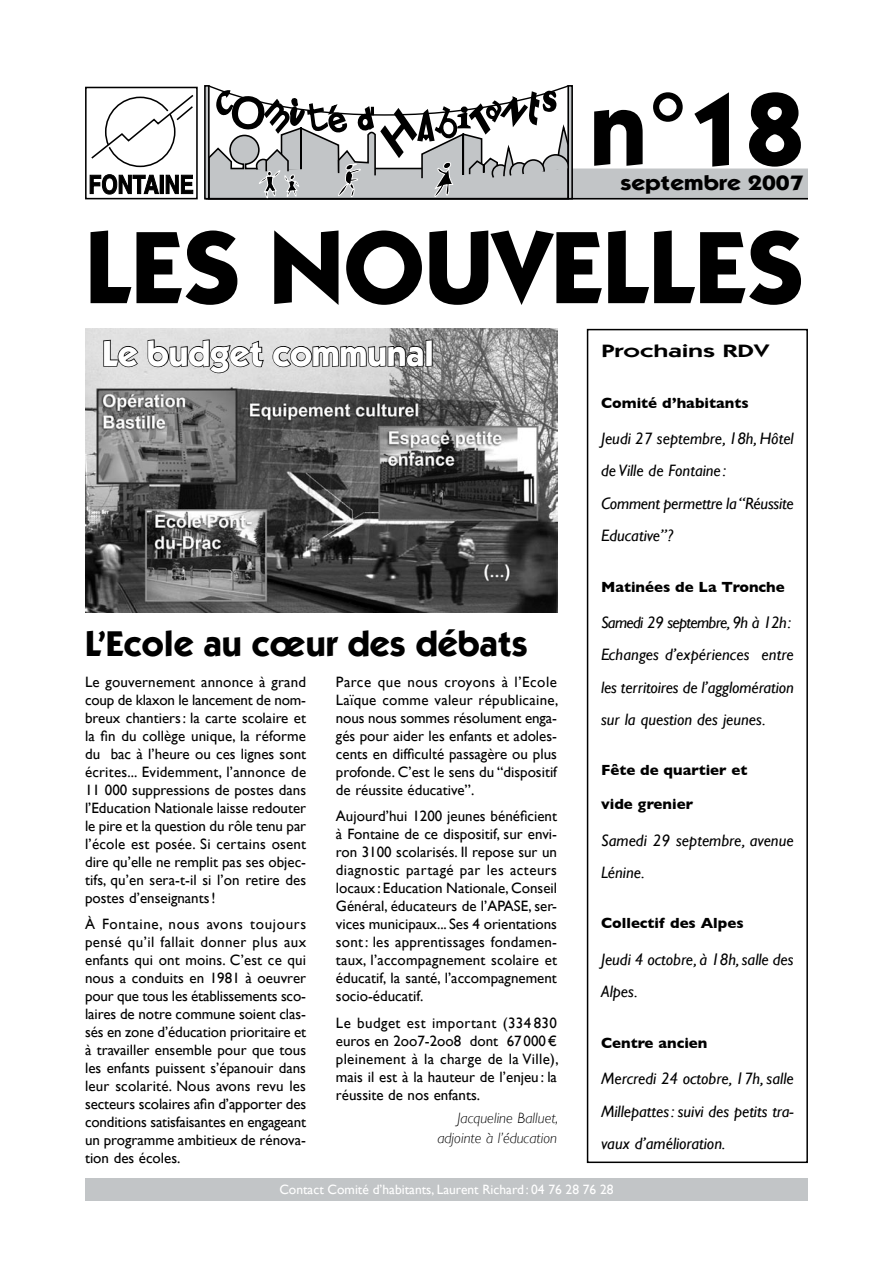
<style>
.page{position:relative;width:893px;height:1263px;background:#fff}
.page>*{position:absolute;margin:0;border:0;box-sizing:border-box;transform-origin:0 0}
.t1{font:700 103.5px "Itc Kabel";color:#000}
.t2{font:700 36px "Itc Kabel";color:#000}
.t3{font:700 36px "Itc Kabel";letter-spacing:-.01em;color:#fff}
.t4{font:700 21px "Itc Kabel";color:#000;scale:1.19 1}
.t5{font:600 18px "Itc Kabel";color:#000;scale:1.5 1}
.t6{font:italic 16.5px/32.2px "Gill Sans";color:#000}
.t7{font:15px/18px "Gill Sans";color:#000;text-align:justify}
.t8{font:700 15px "Gill Sans";color:#000}
.t9{font:italic 300 15px/19.5px "Gill Sans";color:#000;text-align:right}
.t10{font:13.5px "Gill Sans";color:#fff}
</style>
<div class="page">
<div style="left:204px;top:168px;width:604px;height:31px;background:#c2c5c7"></div>
<hr style="left:206px;top:198px;width:602px;height:1px;background:#000">
<svg style="left:204px;top:85px;width:370px;height:114px"></svg>
<div style="left:85px;top:87px;width:113px;height:112px;border:2px solid #000"></div>
<svg style="left:91px;top:95px;width:103px;height:65px"></svg>
<svg style="left:89px;top:174px;width:70px;height:21px"></svg>
<div style="left:160px;top:175px;width:3px;height:19px;border:1px solid #000"></div>
<svg style="left:165px;top:174px;width:29px;height:20px"></svg>
<div style="left:85px;top:1178px;width:723px;height:23px;background:#c2c5c7"></div>
<img style="left:85px;top:329px;width:473px;height:283px">
<svg style="left:102px;top:339px;width:37px;height:29px"></svg>
<svg style="left:147px;top:338px;width:118px;height:36px;background:#aeaeae"></svg>
<svg style="left:272px;top:338px;width:161px;height:30px;background:#969696"></svg>
<div style="left:587px;top:329px;width:221px;height:834px;border:2px solid #000"></div>
<h1 class="t1" style="left:590px;top:67px;width:216px">n°18</h1>
<h3 class="t4" style="left:620px;top:170px;width:156px">septembre 2007</h3>
<h1 class="t1" style="left:85px;top:205px;width:720px">LES NOUVELLES</h1>
<h2 class="t3" style="left:102px;top:332px;width:333px">Le budget communal</h2>
<h2 class="t2" style="left:85px;top:622px;width:444px">L’Ecole au cœur des débats</h2>
<p class="t7" style="left:85px;top:672px;width:223px">Le gouvernement annonce à grand coup de klaxon le lancement de nom&shy;breux chantiers: la carte scolaire et la fin du collège unique, la réforme du bac à l’heure ou ces lignes sont écrites... Evidemment, l’annonce de 11 000 suppressions de postes dans l’Education Nationale laisse redouter le pire et la question du rôle tenu par l’école est posée. Si certains osent dire qu’elle ne remplit pas ses objec&shy;tifs, qu’en sera-t-il si l’on retire des postes d’enseignants!</p>
<p class="t7" style="left:85px;top:915px;width:223px">À Fontaine, nous avons toujours pensé qu’il fallait donner plus aux enfants qui ont moins. C’est ce qui nous a conduits en 1981 à oeuvrer pour que tous les établissements sco&shy;laires de notre commune soient clas&shy;sés en zone d’éducation prioritaire et à travailler ensemble pour que tous les enfants puissent s’épanouir dans leur scolarité. Nous avons revu les secteurs scolaires afin d’apporter des conditions satisfaisantes en engageant un programme ambitieux de rénova&shy;tion des écoles.</p>
<p class="t7" style="left:336px;top:672px;width:224px">Parce que nous croyons à l’Ecole Laïque comme valeur républicaine, nous nous sommes résolument enga&shy;gés pour aider les enfants et adoles&shy;cents en difficulté passagère ou plus profonde. C’est le sens du “dispositif de réussite éducative”.</p>
<p class="t7" style="left:336px;top:807px;width:223px">Aujourd’hui 1200 jeunes bénéficient à Fontaine de ce dispositif, sur envi&shy;ron 3100 scolarisés. Il repose sur un diagnostic partagé par les acteurs locaux : Education Nationale, Conseil Général, éducateurs de l’APASE, ser&shy;vices municipaux... Ses 4 orientations sont: les apprentissages fondamen&shy;taux, l’accompagnement scolaire et éducatif, la santé, l’accompagnement socio-éducatif.</p>
<p class="t7" style="left:336px;top:1013px;width:224px">Le budget est important (334 830 euros en 2oo7-2oo8 dont 67000€ pleinement à la charge de la Ville), mais il est à la hauteur de l’enjeu : la réussite de nos enfants.</p>
<p class="t9" style="left:437px;top:1108px;width:122px">Jacqueline Balluet, adjointe à l’éducation</p>
<p class="t5" style="left:601px;top:340px;width:114px">Prochains RDV</p>
<p class="t8" style="left:601px;top:394px;width:149px">Comité d’habitants</p>
<p class="t6" style="left:601px;top:422px;width:194px">Jeudi 27 septembre, 18h, Hôtel de Ville de Fontaine :<br>Comment permettre la “Réussite<br>Educative”?</p>
<p class="t8" style="left:601px;top:578px;width:185px">Matinées de La Tronche</p>
<p class="t6" style="left:601px;top:606px;width:194px">Samedi 29 septembre, 9h à 12h:<br>Echanges d’expériences entre les territoires de l’agglomération sur la question des jeunes.</p>
<p class="t8" style="left:601px;top:761px;width:148px">Fête de quartier et</p>
<p class="t8" style="left:601px;top:795px;width:93px">vide grenier</p>
<p class="t6" style="left:601px;top:824px;width:194px">Samedi 29 septembre, avenue<br>Lénine.</p>
<p class="t8" style="left:601px;top:914px;width:144px">Collectif des Alpes</p>
<p class="t6" style="left:601px;top:943px;width:194px">Jeudi 4 octobre, à 18h, salle des<br>Alpes.</p>
<p class="t8" style="left:601px;top:1034px;width:108px">Centre ancien</p>
<p class="t6" style="left:601px;top:1062px;width:194px;text-align:justify">Mercredi 24 octobre, 17h, salle Millepattes: suivi des petits tra&shy;vaux d’amélioration.</p>
<p class="t10" style="left:279px;top:1182px;width:336px">Contact Comité d’habitants, Laurent Richard: 04 76 28 76 28</p>
</div>
